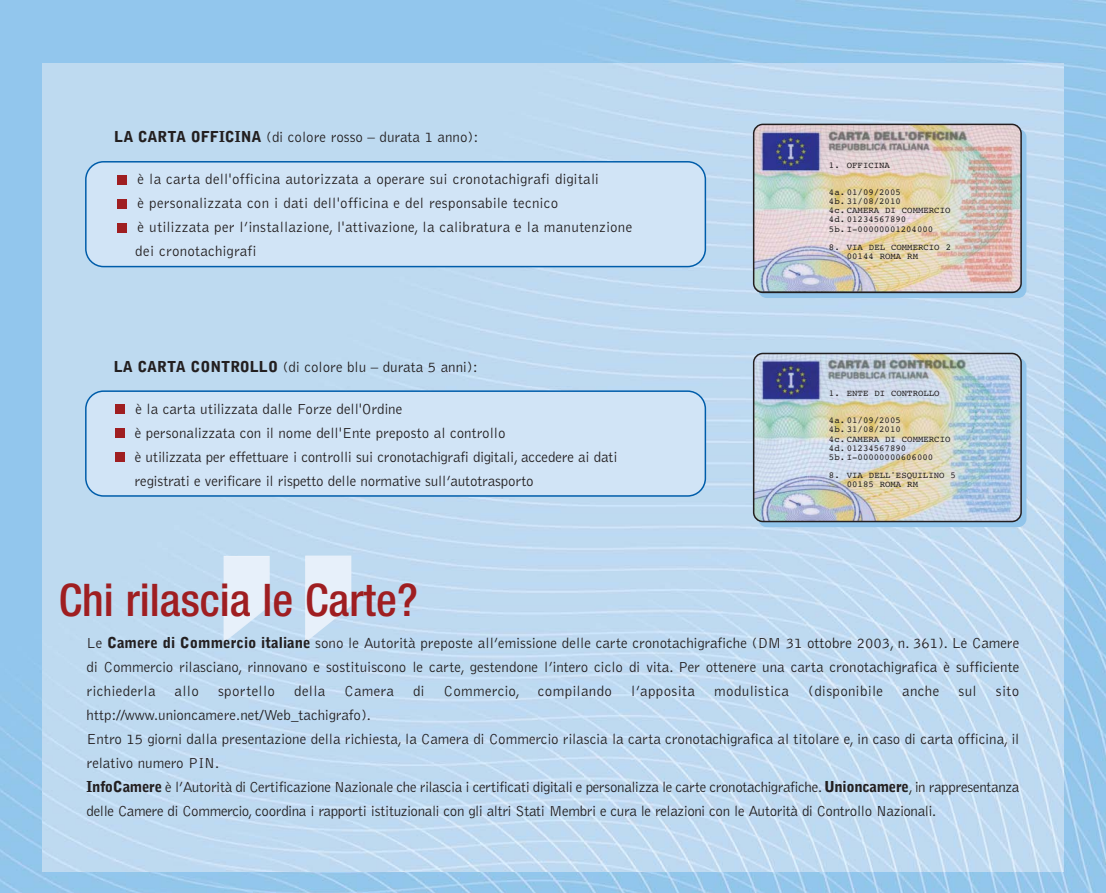
<style>
.page{position:relative;width:1106px;height:893px;background:#fff}
.page>*{position:absolute;margin:0;border:0;box-sizing:border-box;transform-origin:0 0}
.t1{font:500 condensed 45px "Helvetica Neue";color:#9f1e21}
.t2{font:300 15px/24px "Bell Gothic";color:#231f20}
.t3{font:300 15px/24px "Bell Gothic";letter-spacing:-.02em;color:#231f20}
.t4{font:300 15px "Bell Gothic";letter-spacing:.02em;color:#231f20}
.t5{font:9px/9.1px "Courier";color:#231f20}
.s1{font-weight:900}
</style>
<div class="page">
<img style="left:0;top:0;width:1106px;height:893px">
<img style="left:43px;top:64px;width:1020px;height:808px">
<img style="left:223px;top:556px;width:128px;height:87px">
<div style="left:85px;top:161px;width:621px;height:106px;background:#d1e4f6"></div>
<div style="left:85px;top:390px;width:621px;height:107px;background:#d1e4f6"></div>
<div style="left:115px;top:452px;width:10px;height:10px;background:#9f1e21"></div>
<div style="left:115px;top:428px;width:10px;height:10px;background:#9f1e21"></div>
<div style="left:115px;top:404px;width:10px;height:10px;background:#9f1e21"></div>
<div style="left:117px;top:223px;width:9px;height:9px;background:#9f1e21"></div>
<div style="left:117px;top:199px;width:9px;height:9px;background:#9f1e21"></div>
<div style="left:117px;top:175px;width:9px;height:9px;background:#9f1e21"></div>
<svg style="left:758px;top:358px;width:268px;height:169px;background:#87b4d7"></svg>
<img style="left:753px;top:353px;width:268px;height:169px">
<svg style="left:758px;top:129px;width:268px;height:169px;background:#88b6d9"></svg>
<img style="left:753px;top:124px;width:268px;height:169px">
<p class="t2" style="left:114px;top:126px;width:366px"><span class="s1">LA CARTA OFFICINA</span> (di colore rosso – durata 1 anno):</p>
<p class="t2" style="left:135px;top:168px;width:498px">è la carta dell'officina autorizzata a operare sui cronotachigrafi digitali<br>è personalizzata con i dati dell'officina e del responsabile tecnico<br>è utilizzata per l’installazione, l'attivazione, la calibratura e la manutenzione dei cronotachigrafi</p>
<p class="t2" style="left:114px;top:356px;width:365px"><span class="s1">LA CARTA CONTROLLO</span> (di colore blu – durata 5 anni):</p>
<p class="t2" style="left:135px;top:398px;width:484px">è la carta utilizzata dalle Forze dell'Ordine<br>è personalizzata con il nome dell'Ente preposto al controllo<br>è utilizzata per effettuare i controlli sui cronotachigrafi digitali, accedere ai dati registrati e verificare il rispetto delle normative sull’autotrasporto</p>
<p class="t5" style="left:829px;top:161px;width:63px">1. OFFICINA</p>
<p class="t5" style="left:829px;top:188px;width:123px">4a. 01/09/2005<br>4b. 31/08/2010<br>4c. CAMERA DI COMMERCIO<br>4d. 01234567890<br>5b. I-00000001204000</p>
<p class="t5" style="left:846px;top:243px;width:106px;text-indent:-18px">8. VIA DEL COMMERCIO 2<br>00144 ROMA RM</p>
<p class="t5" style="left:829px;top:389px;width:112px">1. ENTE DI CONTROLLO</p>
<p class="t5" style="left:829px;top:416px;width:123px">4a. 01/09/2005<br>4b. 31/08/2010<br>4c. CAMERA DI COMMERCIO<br>4d. 01234567890<br>5b. I-00000000606000</p>
<p class="t5" style="left:846px;top:471px;width:111px;text-indent:-18px">8. VIA DELL'ESQUILINO 5<br>00185 ROMA RM</p>
<h1 class="t1" style="left:59px;top:584px;width:360px">Chi rilascia le Carte?</h1>
<p class="t2" style="left:87px;top:632px;width:934px;text-align:justify">Le <span class="s1">Camere di Commercio italiane</span> sono le Autorità preposte all’emissione delle carte cronotachigrafiche (DM 31 ottobre 2003, n. 361). Le Camere di Commercio rilasciano, rinnovano e sostituiscono le carte, gestendone l’intero ciclo di vita. Per ottenere una carta cronotachigrafica è sufficiente richiederla</p>
<p class="t2" style="left:175px;top:680px;width:26px">allo</p>
<p class="t4" style="left:218px;top:685px;width:58px">sportello</p>
<p class="t2" style="left:294px;top:680px;width:33px">della</p>
<p class="t2" style="left:344px;top:680px;width:51px">Camera</p>
<p class="t2" style="left:413px;top:680px;width:13px">di</p>
<p class="t4" style="left:444px;top:685px;width:170px">Commercio, compilando</p>
<p class="t4" style="left:631px;top:685px;width:65px">l’apposita</p>
<p class="t4" style="left:714px;top:685px;width:76px">modulistica</p>
<p class="t4" style="left:808px;top:685px;width:76px">(disponibile</p>
<p class="t2" style="left:902px;top:680px;width:39px">anche</p>
<p class="t2" style="left:958px;top:680px;width:20px">sul</p>
<p class="t2" style="left:995px;top:680px;width:25px">sito</p>
<p class="t3" style="left:87px;top:704px;width:934px">http://www.unioncamere.net/Web_tachigrafo).<br>Entro 15 giorni dalla presentazione della richiesta, la Camera di Commercio rilascia la carta cronotachigrafica al titolare e, in caso di carta officina, il relativo numero PIN.<br><span class="s1">InfoCamere</span> è l’Autorità di Certificazione Nazionale che rilascia i certificati digitali e personalizza le carte cronotachigrafiche.<span class="s1">Unioncamere</span>,in rappresentanza delle Camere di Commercio, coordina i rapporti istituzionali con gli altri Stati Membri e cura le relazioni con le Autorità di Controllo Nazionali.</p>
</div>
